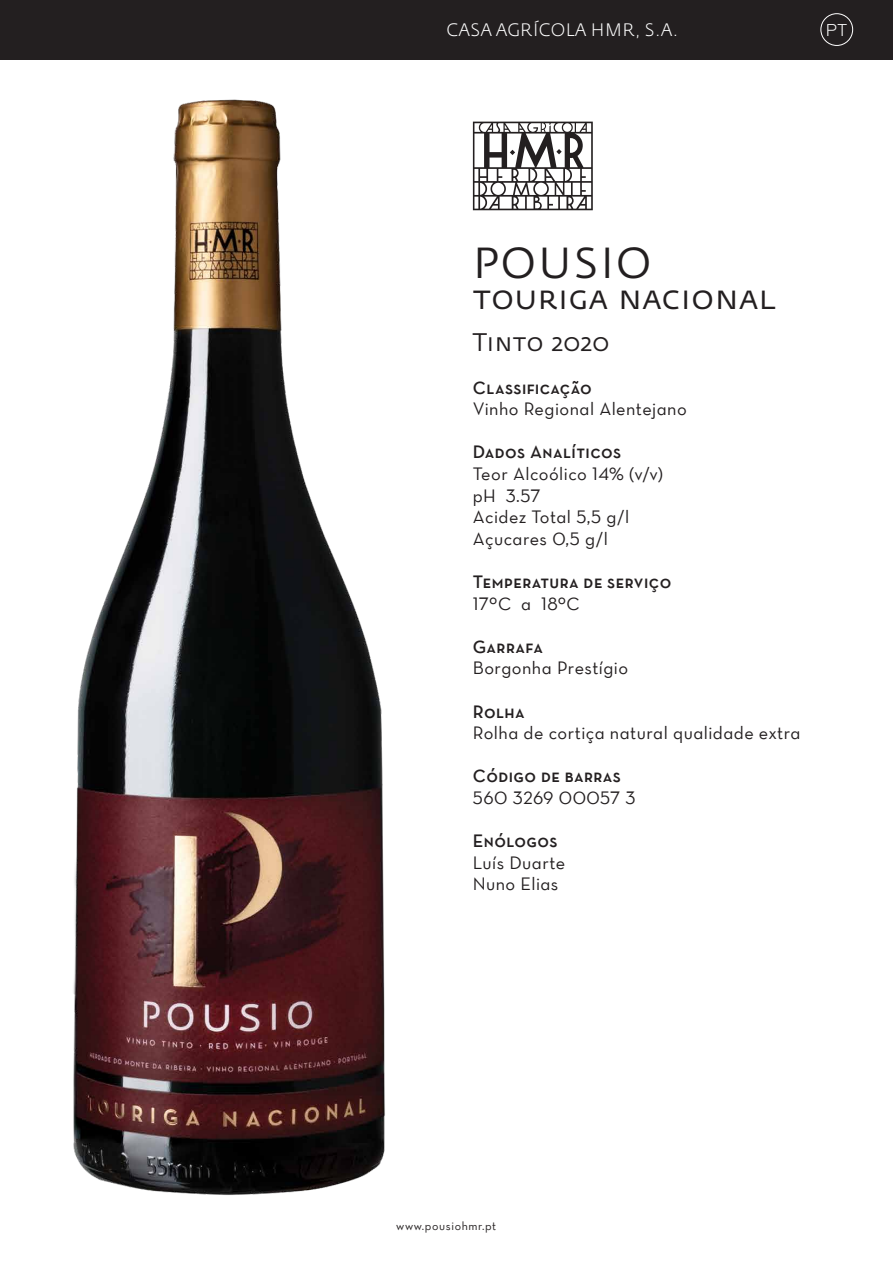
<style>
.page{position:relative;width:893px;height:1263px;background:#fff}
.page>*{position:absolute;margin:0;border:0;box-sizing:border-box;transform-origin:0 0}
.t1{font:43.05px "Fedra Sans Book SC";letter-spacing:.05em;color:#231f20}
.t2{font:33.75px "Fedra Sans Book SC";color:#231f20}
.t3{font:25.2px "Fedra Sans Book SC";color:#231f20}
.t4{font:18.15px/21.6px "Neutra Text Book Alt";letter-spacing:.025em;color:#231f20}
.t5{font:18.15px "Neutra Text Demi SC";letter-spacing:.025em;color:#231f20}
.t6{font:300 17.85px "Fedra Sans Std";letter-spacing:.025em;color:#fff}
.t7{font:300 17.85px "Ezzo";color:#fff}
.t8{font:12px "Neutra Text Book Alt";letter-spacing:.05em;color:#231f20}
</style>
<div class="page">
<img style="left:73px;top:99px;width:312px;height:1096px">
<svg style="left:473px;top:122px;width:120px;height:88px"></svg>
<div style="left:0;top:0;width:893px;height:60px;background:#231f20"></div>
<div style="left:820px;top:13px;width:33px;height:33px;border:1px solid #fff;border-radius:50%"></div>
<p class="t6" style="left:446px;top:18px;width:233px">CASA AGRÍCOLA HMR, S.A.</p>
<p class="t7" style="left:826px;top:19px;width:23px">PT</p>
<h1 class="t1" style="left:473px;top:240px;width:180px">POUSIO</h1>
<h2 class="t2" style="left:473px;top:279px;width:304px">touriga nacional</h2>
<h3 class="t3" style="left:473px;top:329px;width:138px">Tinto 2020</h3>
<p class="t5" style="left:473px;top:376px;width:121px">Classificação</p>
<p class="t4" style="left:473px;top:398px;width:215px">Vinho Regional Alentejano</p>
<p class="t5" style="left:473px;top:441px;width:150px">Dados Analíticos</p>
<p class="t4" style="left:473px;top:463px;width:192px">Teor Alcoólico 14% (v/v) pH 3.57<br>Acidez Total 5,5 g/l<br>Açucares 0,5 g/l</p>
<p class="t5" style="left:473px;top:571px;width:200px">Temperatura de serviço</p>
<p class="t4" style="left:473px;top:592px;width:108px">17ºC a 18ºC</p>
<p class="t5" style="left:473px;top:635px;width:72px">Garrafa</p>
<p class="t4" style="left:473px;top:657px;width:157px">Borgonha Prestígio</p>
<p class="t5" style="left:473px;top:700px;width:53px">Rolha</p>
<p class="t4" style="left:473px;top:722px;width:329px">Rolha de cortiça natural qualidade extra</p>
<p class="t5" style="left:473px;top:765px;width:150px">Código de barras</p>
<p class="t4" style="left:473px;top:787px;width:164px">560 3269 00057 3</p>
<p class="t5" style="left:473px;top:830px;width:86px">Enólogos</p>
<p class="t4" style="left:473px;top:851px;width:94px">Luís Duarte<br>Nuno Elias</p>
<p class="t8" style="left:396px;top:1218px;width:102px">www.pousiohmr.pt</p>
</div>
